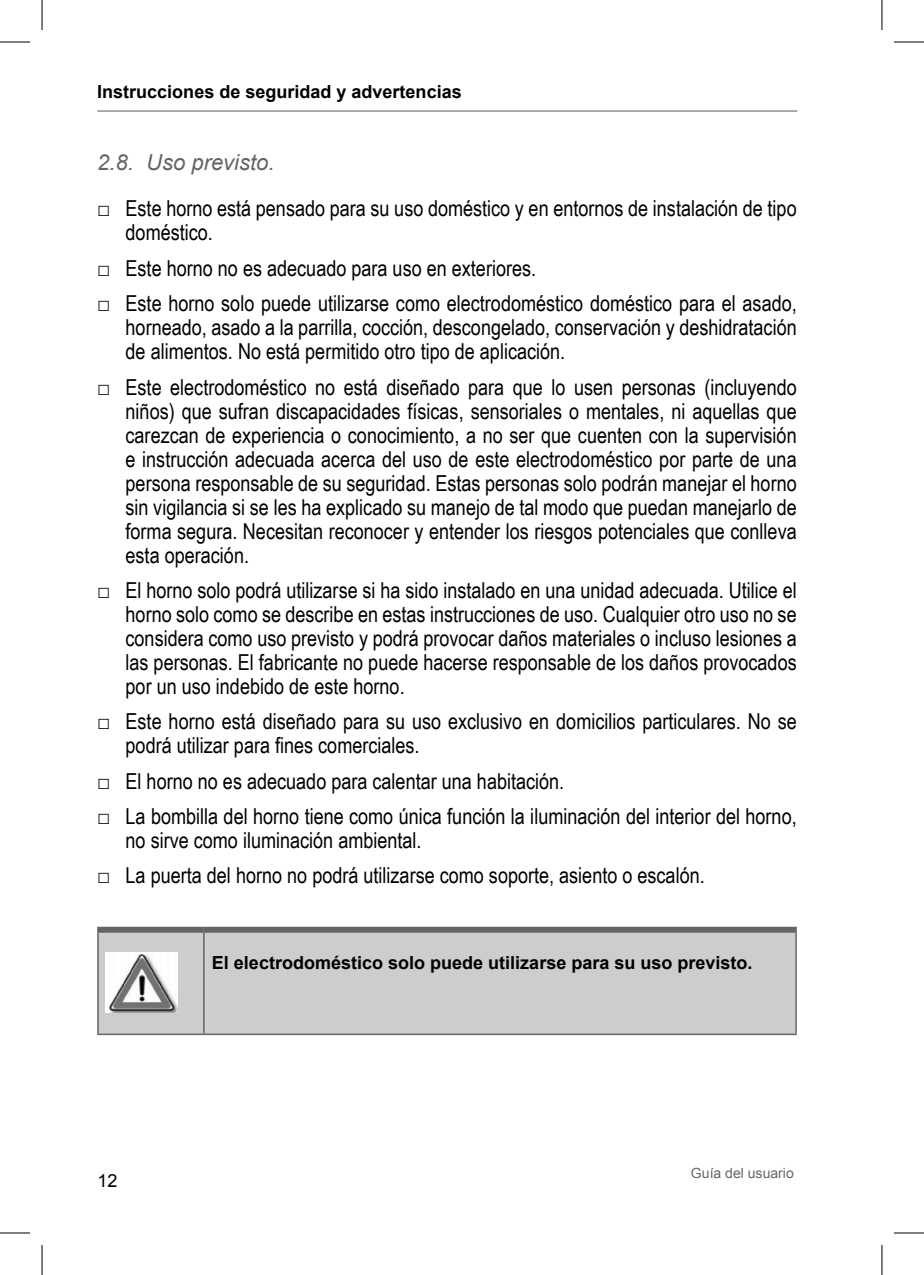
<style>
.page{position:relative;width:924px;height:1275px;background:#fff}
.page>*{position:absolute;margin:0;border:0;box-sizing:border-box;transform-origin:0 0}
.t1{font:22px/24px "Arial Narrow";color:#000}
.t2{font:italic 22px "Arial";color:#656565}
.t3{font:700 18px "Arial";color:#000}
.t4{font:18px "Arial";color:#000}
.t5{font:14px "Arial";color:#656565}
</style>
<div class="page">
<hr style="left:97px;top:110px;width:699px;height:2px;background:#000">
<div style="left:99px;top:932px;width:696px;height:101px;background:#cdcdcd"></div>
<div style="left:97px;top:926px;width:107px;height:6px;background:#656565"></div>
<div style="left:204px;top:926px;width:592px;height:6px;background:#656565"></div>
<hr style="left:97px;top:932px;width:2px;height:101px;background:#656565">
<hr style="left:203px;top:932px;width:1px;height:101px;background:#656565">
<hr style="left:795px;top:932px;width:1px;height:101px;background:#656565">
<hr style="left:97px;top:1033px;width:107px;height:2px;background:#656565">
<hr style="left:204px;top:1033px;width:592px;height:2px;background:#656565">
<img style="left:106px;top:952px;width:72px;height:60px">
<hr style="left:0;top:42px;width:30px;height:1px;background:#000">
<hr style="left:893px;top:42px;width:30px;height:1px;background:#000">
<hr style="left:0;top:1232px;width:30px;height:1px;background:#000">
<hr style="left:893px;top:1232px;width:30px;height:1px;background:#000">
<hr style="left:42px;top:0;width:1px;height:30px;background:#000">
<hr style="left:42px;top:1245px;width:1px;height:30px;background:#000">
<hr style="left:881px;top:0;width:1px;height:30px;background:#000">
<hr style="left:881px;top:1245px;width:1px;height:30px;background:#000">
<p class="t3" style="left:97px;top:80px;width:366px">Instrucciones de seguridad y advertencias</p>
<p class="t2" style="left:97px;top:148px;width:179px">2.8. Uso previsto.</p>
<p class="t1" style="left:125px;top:196px;width:672px;text-indent:-28px">□ Este horno está pensado para su uso doméstico y en entornos de instalación de tipo doméstico.</p>
<p class="t1" style="left:97px;top:255px;width:440px">□ Este horno no es adecuado para uso en exteriores.</p>
<p class="t1" style="left:125px;top:290px;width:672px;text-align:justify;text-indent:-28px">□ Este horno solo puede utilizarse como electrodoméstico doméstico para el asado, horneado, asado a la parrilla, cocción, descongelado, conservación y deshidratación de alimentos. No está permitido otro tipo de aplicación.</p>
<p class="t1" style="left:125px;top:374px;width:672px;text-align:justify;text-indent:-28px">□ Este electrodoméstico no está diseñado para que lo usen personas (incluyendo niños) que sufran discapacidades físicas, sensoriales o mentales, ni aquellas que carezcan de experiencia o conocimiento, a no ser que cuenten con la supervisión e instrucción adecuada acerca del uso de este electrodoméstico por parte de una persona responsable de su seguridad. Estas personas solo podrán manejar el horno sin vigilancia si se les ha explicado su manejo de tal modo que puedan manejarlo de forma segura. Necesitan reconocer y entender los riesgos potenciales que conlleva esta operación.</p>
<p class="t1" style="left:125px;top:577px;width:672px;text-align:justify;text-indent:-28px">□ El horno solo podrá utilizarse si ha sido instalado en una unidad adecuada. Utilice el horno solo como se describe en estas instrucciones de uso. Cualquier otro uso no se considera como uso previsto y podrá provocar daños materiales o incluso lesiones a las personas. El fabricante no puede hacerse responsable de los daños provocados por un uso indebido de este horno.</p>
<p class="t1" style="left:125px;top:709px;width:672px;text-indent:-28px">□ Este horno está diseñado para su uso exclusivo en domicilios particulares. No se podrá utilizar para fines comerciales.</p>
<p class="t1" style="left:97px;top:768px;width:468px">□ El horno no es adecuado para calentar una habitación.</p>
<p class="t1" style="left:125px;top:803px;width:672px;text-indent:-28px">□ La bombilla del horno tiene como única función la iluminación del interior del horno, no sirve como iluminación ambiental.</p>
<p class="t1" style="left:97px;top:863px;width:608px">□ La puerta del horno no podrá utilizarse como soporte, asiento o escalón.</p>
<p class="t4" style="left:97px;top:1168px;width:22px">12</p>
<p class="t3" style="left:212px;top:950px;width:542px">El electrodoméstico solo puede utilizarse para su uso previsto.</p>
<p class="t5" style="left:690px;top:1164px;width:104px">Guía del usuario</p>
</div>
